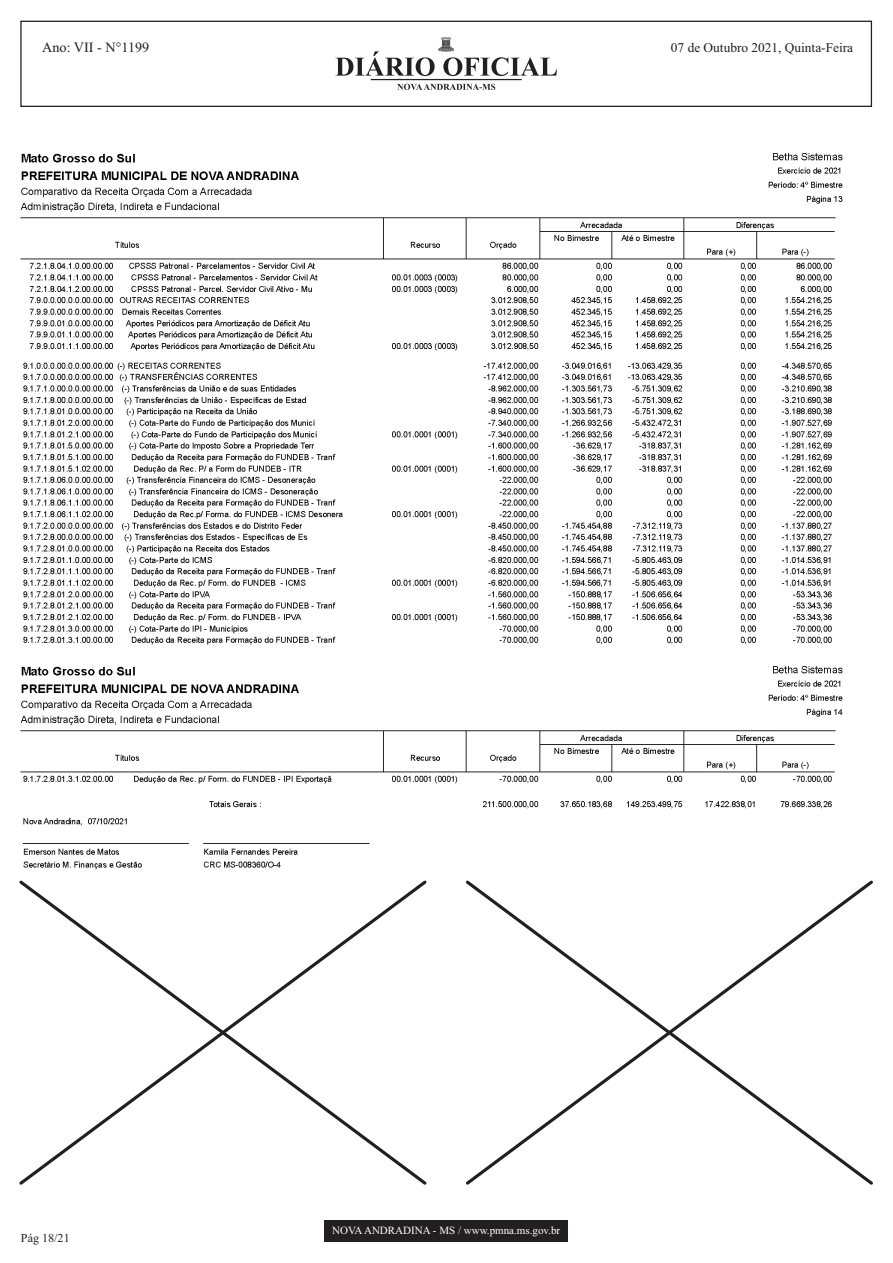
<style>
.page{position:relative;width:893px;height:1263px;background:#fff}
.page>*{position:absolute;margin:0;border:0;box-sizing:border-box;transform-origin:0 0}
.t1{font:14.25px "Times New Roman";color:#231f20}
.t2{font:13.35px "Times New Roman";color:#231f20}
.t3{font:12.15px "Times New Roman";color:#231f20}
.t4{font:10.95px "Times New Roman";color:#fff}
</style>
<div class="page">
<img style="left:21px;top:153px;width:822px;height:492px">
<img style="left:21px;top:666px;width:822px;height:204px">
<div style="left:324px;top:1220px;width:244px;height:22px;background:#231f20"></div>
<div style="left:20px;top:21px;width:852px;height:86px;border:1px solid #231f20"></div>
<svg style="left:335px;top:51px;width:222px;height:39px"></svg>
<img style="left:439px;top:38px;width:14px;height:13px">
<svg style="left:466px;top:880px;width:407px;height:305px"></svg>
<svg style="left:19px;top:880px;width:408px;height:305px"></svg>
<h1 class="t1" style="left:42px;top:42px;width:109px">Ano: VII - N°1199</h1>
<p class="t2" style="left:671px;top:43px;width:184px">07 de Outubro 2021, Quinta-Feira</p>
<p class="t3" style="left:21px;top:1233px;width:50px">Pág 18/21</p>
<p class="t4" style="left:332px;top:1226px;width:230px">NOVAANDRADINA - MS / www.pmna.ms.gov.br</p>
</div>
